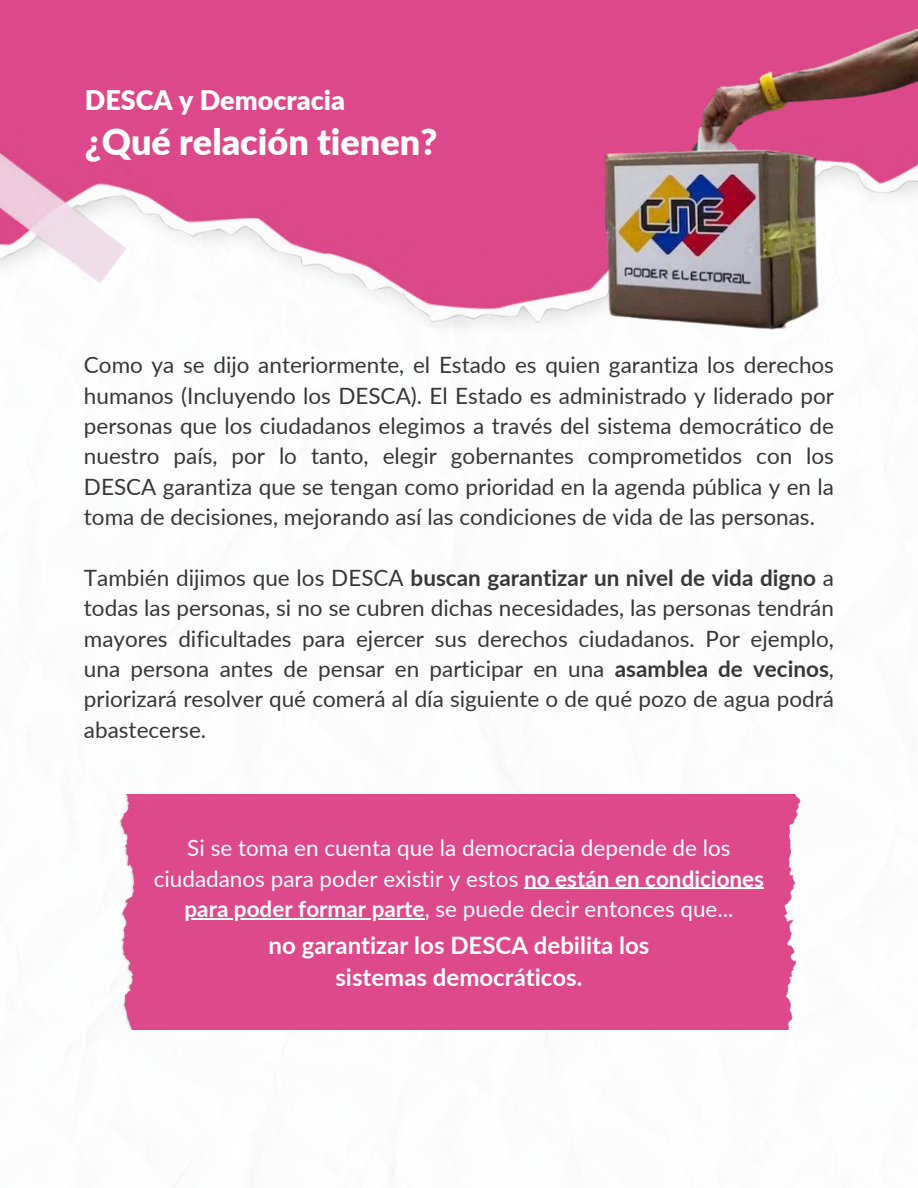
<style>
.page{position:relative;width:918px;height:1188px;background:#fff}
.page>*{position:absolute;margin:0;border:0;box-sizing:border-box;transform-origin:0 0}
.t1{font:900 36px "Lato";color:#fff}
.t2{font:900 27px "Lato";color:#fff}
.t3{font:700 24px/32.7px "Lato";color:#fff;text-align:center}
.t4{font:22.5px/30.3px "Lato";color:#373737;text-align:justify}
.t5{font:22.5px/30.3px "Lato";color:#fff;text-align:center}
.s1{font-weight:700}
</style>
<div class="page">
<img style="left:0;top:0;width:214px;height:283px">
<img style="left:214px;top:0;width:704px;height:330px">
<div style="left:119px;top:794px;width:681px;height:235px;background:#de498b"></div>
<hr style="left:524px;top:888px;width:240px;height:1px;background:#fff">
<hr style="left:185px;top:918px;width:240px;height:1px;background:#fff">
<p class="t2" style="left:85px;top:84px;width:262px">DESCA y Democracia</p>
<p class="t1" style="left:85px;top:120px;width:354px">¿Qué relación tienen?</p>
<p class="t4" style="left:84px;top:350px;width:752px">Como ya se dijo anteriormente, el Estado es quien garantiza los derechos humanos (Incluyendo los DESCA). El Estado es administrado y liderado por personas que los ciudadanos elegimos a través del sistema democrático de nuestro país, por lo tanto, elegir gobernantes comprometidos con los DESCA garantiza que se tengan como prioridad en la agenda pública y en la toma de decisiones, mejorando así las condiciones de vida de las personas.</p>
<p class="t4" style="left:84px;top:562px;width:752px">También dijimos que los DESCA <span class="s1">buscan garantizar un nivel de vida digno</span> a todas las personas, si no se cubren dichas necesidades, las personas tendrán mayores dificultades para ejercer sus derechos ciudadanos. Por ejemplo, una persona antes de pensar en participar en una <span class="s1">asamblea de vecinos</span>, priorizará resolver qué comerá al día siguiente o de qué pozo de agua podrá abastecerse.</p>
<p class="t5" style="left:154px;top:832px;width:612px">Si se toma en cuenta que la democracia depende de los ciudadanos para poder existir y estos <span class="s1">no están en condiciones</span></p>
<p class="t5" style="left:185px;top:893px;width:550px"><span class="s1">para poder formar parte</span>, se puede decir entonces que...</p>
<h2 class="t3" style="left:269px;top:928px;width:382px">no garantizar los DESCA debilita los sistemas democráticos.</h2>
</div>
